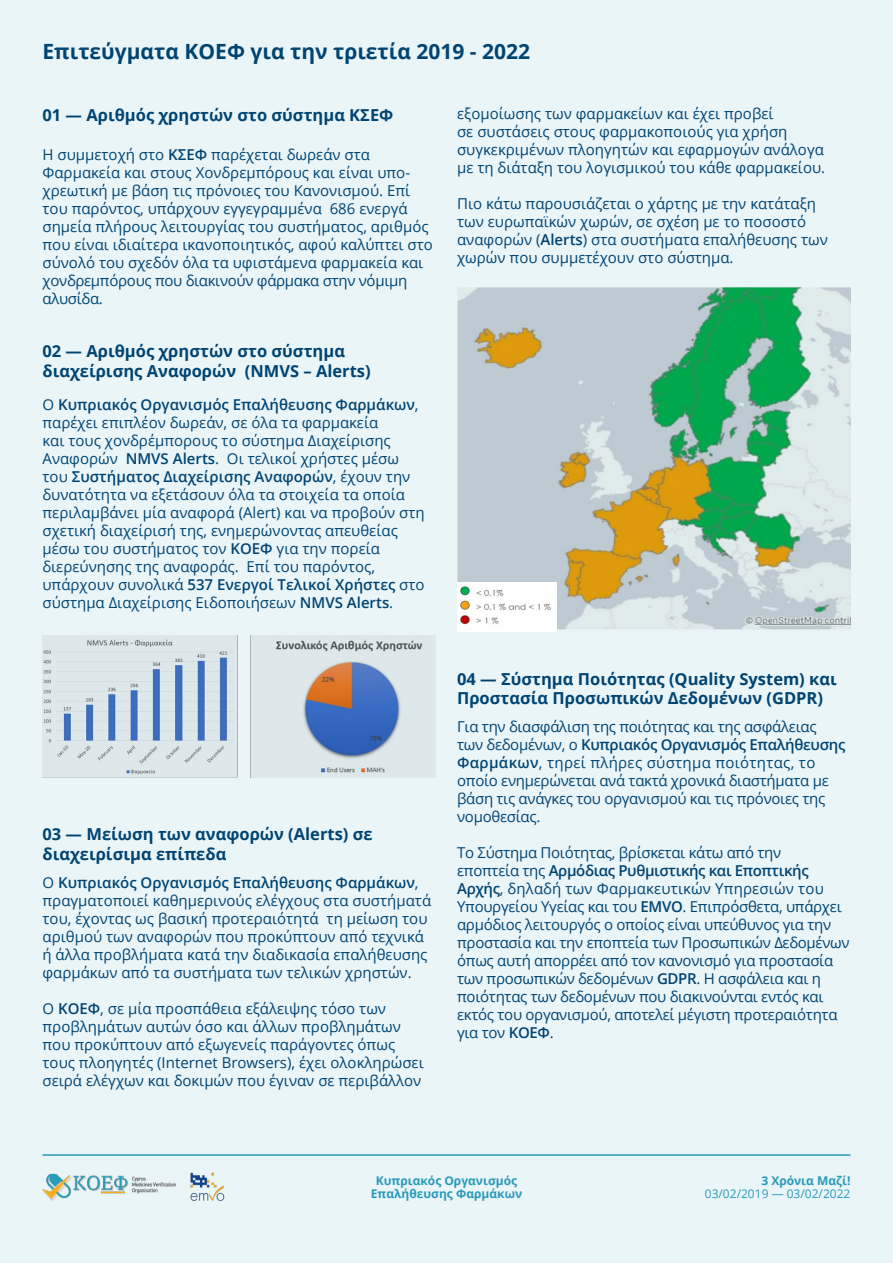
<style>
.page{position:relative;width:893px;height:1263px;background:#eaf5f8}
.page>*{position:absolute;margin:0;border:0;box-sizing:border-box;transform-origin:0 0}
.t1{font:700 21px "Open Sans";color:#004472}
.t2{font:700 16.5px/19.8px "Open Sans";color:#004472}
.t3{font:15px/18px "Open Sans";color:#004472}
.t4{font:15px/18px "Open Sans";letter-spacing:-.02em;color:#004472}
.t5{font:700 12px/13.5px "Open Sans";color:#289aba;text-align:center}
.t6{font:12px "Open Sans";color:#289aba}
.s1{font-weight:600}
</style>
<div class="page">
<hr style="left:43px;top:1154px;width:807px;height:2px;background:#289aba">
<img style="left:43px;top:1173px;width:133px;height:28px">
<img style="left:190px;top:1172px;width:35px;height:29px">
<img style="left:43px;top:636px;width:393px;height:142px">
<img style="left:457px;top:287px;width:393px;height:343px">
<img style="left:457px;top:582px;width:100px;height:49px">
<h1 class="t1" style="left:43px;top:36px;width:489px">Επιτεύγματα ΚΟΕΦ για την τριετία 2019 - 2022</h1>
<p class="t2" style="left:43px;top:104px;width:352px">01 — Αριθμός χρηστών στο σύστημα ΚΣΕΦ</p>
<p class="t3" style="left:43px;top:145px;width:392px">Η συμμετοχή στο <span class="s1">ΚΣΕΦ</span> παρέχεται δωρεάν στα Φαρμακεία και στους Χονδρεμπόρους και είναι υπο&shy;χρεωτική με βάση τις πρόνοιες του Κανονισμού. Επί του παρόντος, υπάρχουν εγγεγραμμένα 686 ενεργά σημεία πλήρους λειτουργίας του συστήματος, αριθμός που είναι ιδιαίτερα ικανοποιητικός, αφού καλύπτει στο σύνολό του σχεδόν όλα τα υφιστάμενα φαρμακεία και χονδρεμπόρους που διακινούν φάρμακα στην νόμιμη αλυσίδα.</p>
<p class="t2" style="left:43px;top:341px;width:330px">02 — Αριθμός χρηστών στο σύστημα διαχείρισης Αναφορών (NMVS – Alerts)</p>
<p class="t3" style="left:43px;top:395px;width:384px">Ο <span class="s1">Κυπριακός Οργανισμός Επαλήθευσης Φαρμάκων</span>, παρέχει επιπλέον δωρεάν, σε όλα τα φαρμακεία<br>και τους χονδρέμπορους το σύστημα Διαχείρισης Αναφορών <span class="s1">NMVS Alerts</span>. Οι τελικοί χρήστες μέσω του <span class="s1">Συστήματος Διαχείρισης Αναφορών</span>, έχουν την δυνατότητα να εξετάσουν όλα τα στοιχεία τα οποία περιλαμβάνει μία αναφορά (Alert) και να προβούν στη σχετική διαχείρισή της, ενημερώνοντας απευθείας μέσω του συστήματος τον <span class="s1">ΚΟΕΦ</span> για την πορεία διερεύνησης της αναφοράς. Επί του παρόντος, υπάρχουν συνολικά <span class="s1">537 Ενεργοί Τελικοί Χρήστες</span> στο σύστημα Διαχείρισης Ειδοποιήσεων <span class="s1">NMVS Alerts</span>.</p>
<p class="t2" style="left:43px;top:824px;width:332px">03 — Μείωση των αναφορών (Alerts) σε διαχειρίσιμα επίπεδα</p>
<p class="t3" style="left:43px;top:873px;width:390px">Ο <span class="s1">Κυπριακός Οργανισμός Επαλήθευσης Φαρμάκων</span>, πραγματοποιεί καθημερινούς ελέγχους στα συστήματά του, έχοντας ως βασική προτεραιότητά τη μείωση του αριθμού των αναφορών που προκύπτουν από τεχνικά ή άλλα προβλήματα κατά την διαδικασία επαλήθευσης φαρμάκων από τα συστήματα των τελικών χρηστών.</p>
<p class="t3" style="left:43px;top:999px;width:383px">Ο <span class="s1">ΚΟΕΦ</span>, σε μία προσπάθεια εξάλειψης τόσο των προβλημάτων αυτών όσο και άλλων προβλημάτων που προκύπτουν από εξωγενείς παράγοντες όπως τους πλοηγητές (Internet Browsers), έχει ολοκληρώσει σειρά ελέγχων και δοκιμών που έγιναν σε περιβάλλον</p>
<p class="t3" style="left:457px;top:105px;width:370px">εξομοίωσης των φαρμακείων και έχει προβεί<br>σε συστάσεις στους φαρμακοποιούς για χρήση συγκεκριμένων πλοηγητών και εφαρμογών ανάλογα με τη διάταξη του λογισμικού του κάθε φαρμακείου.</p>
<p class="t3" style="left:457px;top:195px;width:372px">Πιο κάτω παρουσιάζεται ο χάρτης με την κατάταξη των ευρωπαϊκών χωρών, σε σχέση με το ποσοστό αναφορών (<span class="s1">Alerts</span>) στα συστήματα επαλήθευσης των χωρών που συμμετέχουν στο σύστημα.</p>
<p class="t2" style="left:457px;top:668px;width:381px">04 — Σύστημα Ποιότητας (Quality System) και<br>Προστασία Προσωπικών Δεδομένων (GDPR)</p>
<p class="t4" style="left:457px;top:717px;width:390px">Για την διασφάλιση της ποιότητας και της ασφάλειας των δεδομένων, ο <span class="s1">Κυπριακός Οργανισμός Επαλήθευσης Φαρμάκων</span>, τηρεί πλήρες σύστημα ποιότητας, το οποίο ενημερώνεται ανά τακτά χρονικά διαστήματα με βάση τις ανάγκες του οργανισμού και τις πρόνοιες της νομοθεσίας.</p>
<p class="t4" style="left:457px;top:843px;width:394px">Το Σύστημα Ποιότητας, βρίσκεται κάτω από την<br>εποπτεία της <span class="s1">Αρμόδιας Ρυθμιστικής και Εποπτικής Αρχής</span>, δηλαδή των Φαρμακευτικών Υπηρεσιών του Υπουργείου Υγείας και του <span class="s1">EMVO</span>. Επιπρόσθετα, υπάρχει αρμόδιος λειτουργός ο οποίος είναι υπεύθυνος για την προστασία και την εποπτεία των Προσωπικών Δεδομένων όπως αυτή απορρέει από τον κανονισμό για προστασία των προσωπικών δεδομένων <span class="s1">GDPR</span>. Η ασφάλεια και η ποιότητας των δεδομένων που διακινούνται εντός και εκτός του οργανισμού, αποτελεί μέγιστη προτεραιότητα για τον <span class="s1">ΚΟΕΦ</span>.</p>
<p class="t5" style="left:371px;top:1173px;width:153px">Κυπριακός Οργανισμός<br>Επαλήθευσης Φαρμάκων</p>
<p class="t5" style="left:761px;top:1173px;width:91px">3 Χρόνια Μαζί!</p>
<p class="t6" style="left:705px;top:1186px;width:147px">03/02/2019 — 03/02/2022</p>
</div>
